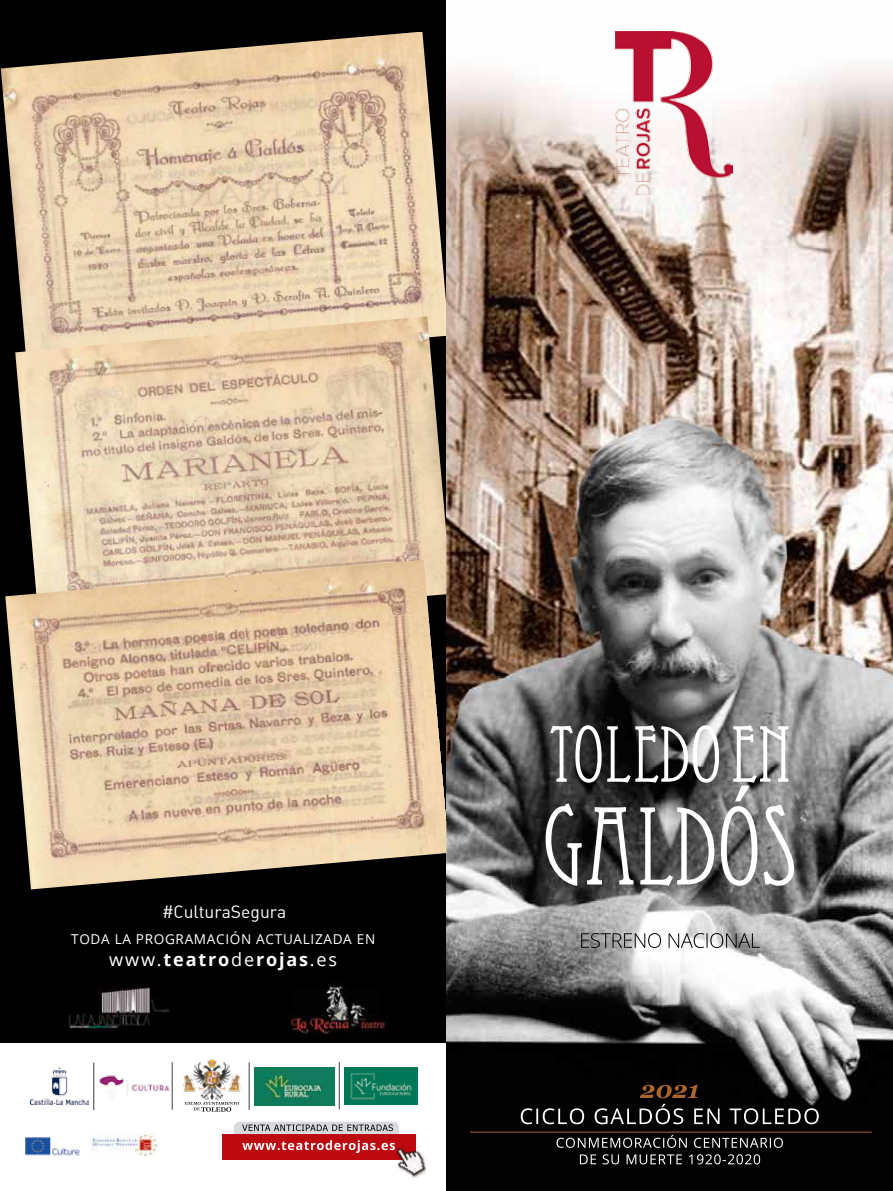
<style>
.page{position:relative;width:893px;height:1191px;background:#fff}
.page>*{position:absolute;margin:0;border:0;box-sizing:border-box;transform-origin:0 0}
.t1{font:108.75px "Eccentric Std";color:#fff}
.t2{font:78.3px "Eccentric Std";color:#fff}
.t3{font:700 18.15px "Open Sans";letter-spacing:.1em;color:#fff}
.t4{font:17.55px "DIN Alternate";color:#fff}
.t5{font:13.65px "Open Sans";letter-spacing:.05em;color:#fff}
.s1{font-weight:400}
</style>
<div class="page">
<div style="left:0;top:0;width:446px;height:1042px;background:#000"></div>
<img style="left:1px;top:32px;width:445px;height:284px">
<img style="left:446px;top:31px;width:447px;height:1160px">
<svg style="left:581px;top:933px;width:179px;height:15px"></svg>
<hr style="left:470px;top:1131px;width:402px;height:1px;background:#ac622b">
<svg style="left:580px;top:1154px;width:180px;height:10px;background:#3d3d3d"></svg>
<svg style="left:556px;top:1134px;width:227px;height:13px;background:#323232"></svg>
<svg style="left:521px;top:1084px;width:298px;height:40px;background:#242220"></svg>
<img style="left:99px;top:1071px;width:73px;height:32px">
<img style="left:183px;top:1058px;width:58px;height:41px">
<hr style="left:93px;top:1062px;width:1px;height:48px;background:#6c6b6f">
<hr style="left:172px;top:1062px;width:1px;height:47px;background:#6c6b6f">
<hr style="left:249px;top:1062px;width:1px;height:47px;background:#6c6b6f">
<hr style="left:339px;top:1061px;width:1px;height:48px;background:#6c6b6f">
<img style="left:31px;top:1067px;width:57px;height:37px">
<img style="left:254px;top:1067px;width:81px;height:38px">
<img style="left:90px;top:1133px;width:68px;height:23px">
<img style="left:25px;top:1137px;width:55px;height:19px">
<img style="left:345px;top:1067px;width:72px;height:37px">
<div style="left:222px;top:1134px;width:194px;height:26px;background:#bd0a10"></div>
<svg style="left:234px;top:1121px;width:165px;height:32px"></svg>
<img style="left:395px;top:1146px;width:31px;height:31px">
<img style="left:68px;top:986px;width:102px;height:44px">
<img style="left:291px;top:982px;width:98px;height:53px">
<svg style="left:185px;top:1102px;width:54px;height:9px"></svg>
<img style="left:615px;top:32px;width:118px;height:163px">
<img style="left:15px;top:316px;width:431px;height:244px">
<img style="left:5px;top:560px;width:441px;height:329px">
<p class="t4" style="left:162px;top:901px;width:126px">#CulturaSegura</p>
<p class="t5" style="left:71px;top:930px;width:306px">TODA LA PROGRAMACIÓN ACTUALIZADA EN</p>
<h3 class="t3" style="left:109px;top:946px;width:229px"><span class="s1">WWW.</span>teatro<span class="s1">DE</span>rojas<span class="s1">.ES</span></h3>
<h2 class="t2" style="left:548px;top:709px;width:244px">TOLEDO EN</h2>
<h1 class="t1" style="left:542px;top:784px;width:257px">GALDÓS</h1>
</div>
